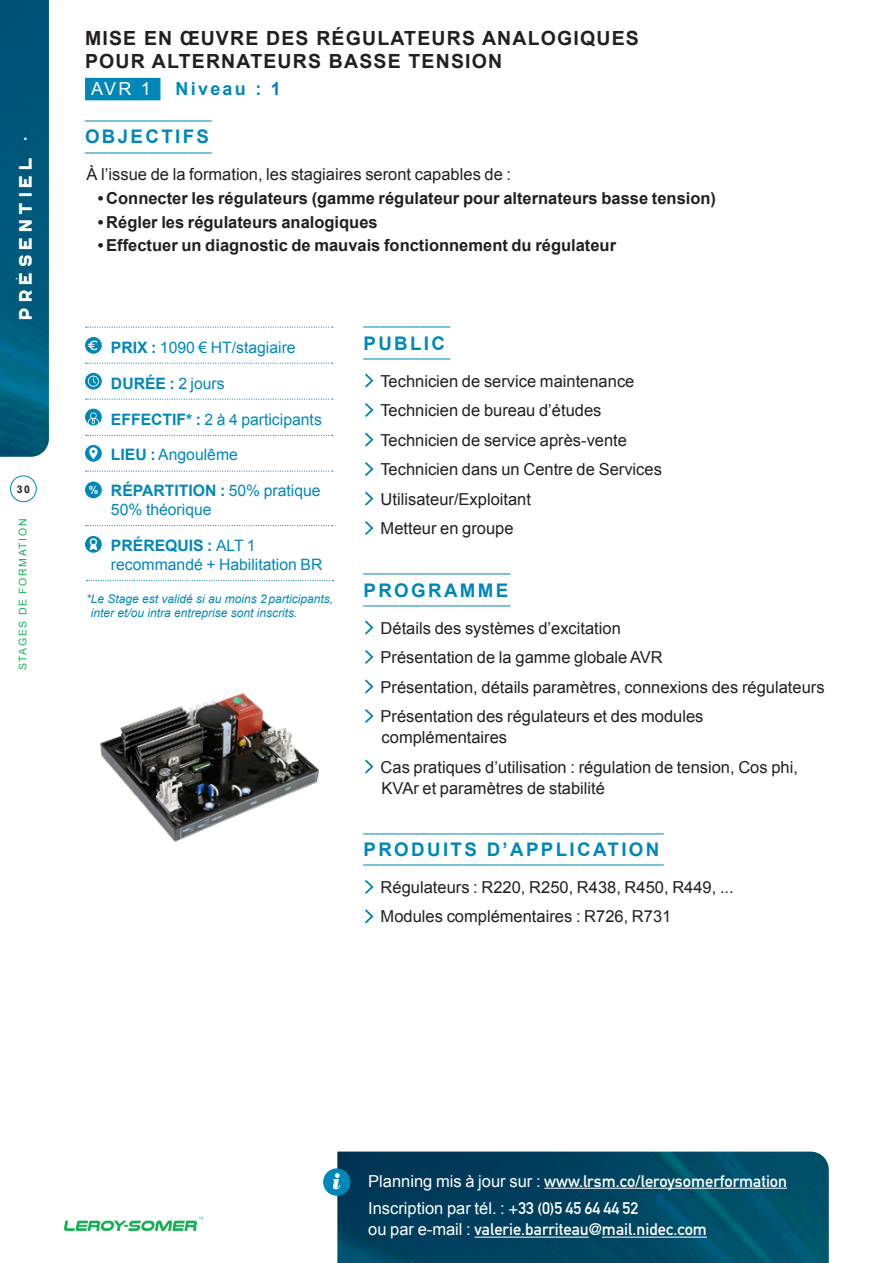
<style>
.page{position:relative;width:893px;height:1263px;background:#fff}
.page>*{position:absolute;margin:0;border:0;box-sizing:border-box;transform-origin:0 0}
.t1{font:700 19.5px/22.5px "Arial";letter-spacing:.06em;color:#231f20}
.t2{font:700 18.75px "Arial";letter-spacing:.125em;color:#0087ba}
.t3{font:18px "Republiko";letter-spacing:.275em;color:#fff}
.t4{font:700 18px "Arial";letter-spacing:.125em;color:#0087ba}
.t5{font:18px "Arial";color:#fff}
.t6{font:16.5px/29.5px "Arial";color:#231f20}
.t7{font:700 16.5px "Arial";color:#231f20}
.t8{font:700 16.5px "DIN Alternate";color:#fff}
.t9{font:16.5px "Arial";color:#fff}
.t10{font:15.75px/18.9px "Arial";color:#0087ba}
.t11{font:700 15.75px "Arial";color:#0087ba}
.t12{font:12px "Arial";color:#0087ba}
.t13{font:italic 12px/14.4px "Arial";color:#0087ba}
.t14{font:10.5px "Arial";letter-spacing:.15em;color:#15b053}
.t15{font:700 10.5px "Arial";color:#231f20}
.s1{font-weight:700}
.s2{font-weight:400}
.s3{font-family:"Adobe Fangsong Std";color:#0087ba}
.s4{font-family:"Arial";font-weight:400}
.s5{font-family:"DIN Alternate";font-weight:700}
</style>
<div class="page">
<img style="left:0;top:0;width:49px;height:457px">
<div style="left:10px;top:476px;width:26px;height:26px;border:1px solid #0087ba;border-radius:50%"></div>
<svg style="left:64px;top:1217px;width:139px;height:14px"></svg>
<img style="left:337px;top:1152px;width:492px;height:111px">
<div style="left:323px;top:1168px;width:27px;height:28px;background:#0087ba;border-radius:50%"></div>
<svg style="left:333px;top:1173px;width:7px;height:16px"></svg>
<svg style="left:86px;top:327px;width:247px;height:1px"></svg>
<svg style="left:86px;top:363px;width:247px;height:1px"></svg>
<svg style="left:86px;top:399px;width:247px;height:1px"></svg>
<svg style="left:86px;top:435px;width:247px;height:1px"></svg>
<svg style="left:86px;top:470px;width:247px;height:2px"></svg>
<svg style="left:86px;top:525px;width:247px;height:1px"></svg>
<svg style="left:85px;top:337px;width:17px;height:17px"></svg>
<svg style="left:88px;top:340px;width:10px;height:10px"></svg>
<svg style="left:85px;top:409px;width:17px;height:16px"></svg>
<svg style="left:88px;top:412px;width:11px;height:14px"></svg>
<svg style="left:85px;top:445px;width:17px;height:17px"></svg>
<svg style="left:89px;top:447px;width:9px;height:12px"></svg>
<svg style="left:85px;top:373px;width:17px;height:17px"></svg>
<svg style="left:88px;top:376px;width:11px;height:11px"></svg>
<div style="left:85px;top:482px;width:17px;height:16px;background:#0087ba;border-radius:50%"></div>
<svg style="left:89px;top:486px;width:9px;height:8px"></svg>
<svg style="left:85px;top:536px;width:17px;height:17px"></svg>
<svg style="left:90px;top:538px;width:7px;height:12px"></svg>
<img style="left:100px;top:693px;width:219px;height:149px">
<hr style="left:475px;top:1237px;width:114px;height:1px;background:#fff">
<hr style="left:602px;top:1237px;width:105px;height:1px;background:#fff">
<hr style="left:544px;top:1188px;width:243px;height:1px;background:#fff">
<div style="left:85px;top:78px;width:75px;height:22px;background:#0087ba"></div>
<svg style="left:87px;top:580px;width:247px;height:1px"></svg>
<p class="t3" style="left:15px;top:320px;width:185px;rotate:-90deg">PRÉSENTIEL •</p>
<p class="t15" style="left:17px;top:482px;width:15px">30</p>
<p class="t14" style="left:16px;top:670px;width:153px;rotate:-90deg">STAGES DE FORMATION</p>
<p class="t1" style="left:85px;top:28px;width:555px">MISE EN ŒUVRE DES RÉGULATEURS ANALOGIQUES<br>POUR ALTERNATEURS BASSE TENSION</p>
<p class="t5" style="left:91px;top:77px;width:61px">AVR 1</p>
<p class="t4" style="left:176px;top:77px;width:107px">Niveau : 1</p>
<p class="t12" style="left:85px;top:107px;width:128px">___________________</p>
<p class="t2" style="left:85px;top:124px;width:125px">OBJECTIFS</p>
<p class="t12" style="left:85px;top:138px;width:128px">___________________</p>
<p class="t6" style="left:87px;top:160px;width:426px">À l’issue de la formation, les stagiaires seront capables de :</p>
<p class="t7" style="left:98px;top:187px;width:620px">• Connecter les régulateurs (gamme régulateur pour alternateurs basse tension)</p>
<p class="t7" style="left:98px;top:211px;width:281px">• Régler les régulateurs analogiques</p>
<p class="t7" style="left:98px;top:235px;width:520px">• Effectuer un diagnostic de mauvais fonctionnement du régulateur</p>
<p class="t10" style="left:111px;top:338px;width:186px"><span class="s1">PRIX :</span> 1090 € HT/stagiaire</p>
<p class="t11" style="left:111px;top:373px;width:115px">DURÉE : <span class="s2">2 jours</span></p>
<p class="t10" style="left:111px;top:410px;width:212px"><span class="s1">EFFECTIF* :</span> 2 à 4 participants</p>
<p class="t10" style="left:111px;top:446px;width:128px"><span class="s1">LIEU :</span> Angoulême</p>
<p class="t10" style="left:111px;top:482px;width:211px"><span class="s1">RÉPARTITION :</span> 50% pratique<br>50% théorique</p>
<p class="t10" style="left:111px;top:536px;width:213px"><span class="s1">PRÉREQUIS :</span> ALT 1 recommandé + Habilitation BR</p>
<p class="t13" style="left:91px;top:592px;width:244px;text-indent:-5px">*Le Stage est validé si au moins 2participants, inter et/ou intra entreprise sont inscrits.</p>
<p class="t12" style="left:364px;top:313px;width:88px">_____________</p>
<p class="t2" style="left:364px;top:331px;width:83px">PUBLIC</p>
<p class="t12" style="left:364px;top:345px;width:88px">_____________</p>
<p class="t6" style="left:365px;top:366px;width:298px"><span class="s3">&gt;</span> Technicien de service maintenance<br><span class="s3">&gt;</span> Technicien de bureau d’études<br><span class="s3">&gt;</span> Technicien de service après-vente<br><span class="s3">&gt;</span> Technicien dans un Centre de Services <span class="s3">&gt;</span> Utilisateur/Exploitant<br><span class="s3">&gt;</span> Metteur en groupe</p>
<p class="t12" style="left:364px;top:560px;width:148px">______________________</p>
<p class="t2" style="left:364px;top:578px;width:146px">PROGRAMME</p>
<p class="t12" style="left:364px;top:592px;width:148px">______________________</p>
<p class="t6" style="left:365px;top:613px;width:461px"><span class="s3">&gt;</span> Détails des systèmes d’excitation<br><span class="s3">&gt;</span> Présentation de la gamme globale AVR<br><span class="s3">&gt;</span> Présentation, détails paramètres, connexions des régulateurs <span class="s3">&gt;</span> Présentation des régulateurs et des modules</p>
<p class="t6" style="left:365px;top:723px;width:434px;text-indent:16px">complémentaires<br><span class="s3">&gt;</span> Cas pratiques d’utilisation : régulation de tension, Cos phi,</p>
<p class="t6" style="left:382px;top:773px;width:225px">KVAr et paramètres de stabilité</p>
<p class="t12" style="left:364px;top:819px;width:302px">_____________________________________________</p>
<p class="t2" style="left:364px;top:837px;width:297px">PRODUITS D’APPLICATION</p>
<p class="t12" style="left:364px;top:851px;width:302px">_____________________________________________</p>
<p class="t6" style="left:365px;top:872px;width:370px"><span class="s3">&gt;</span> Régulateurs : R220, R250, R438, R450, R449, ... <span class="s3">&gt;</span> Modules complémentaires : R726, R731</p>
<p class="t8" style="left:368px;top:1168px;width:420px"><span class="s4">Planning mis à jour sur :</span> www.lrsm.co/leroysomerformation</p>
<p class="t9" style="left:368px;top:1197px;width:272px">Inscription par tél. : <span class="s5">+33 (0)5 45 64 44 52</span></p>
<p class="t8" style="left:368px;top:1217px;width:340px"><span class="s4">ou par e-mail :</span> valerie.barriteau@mail.nidec.com</p>
</div>
